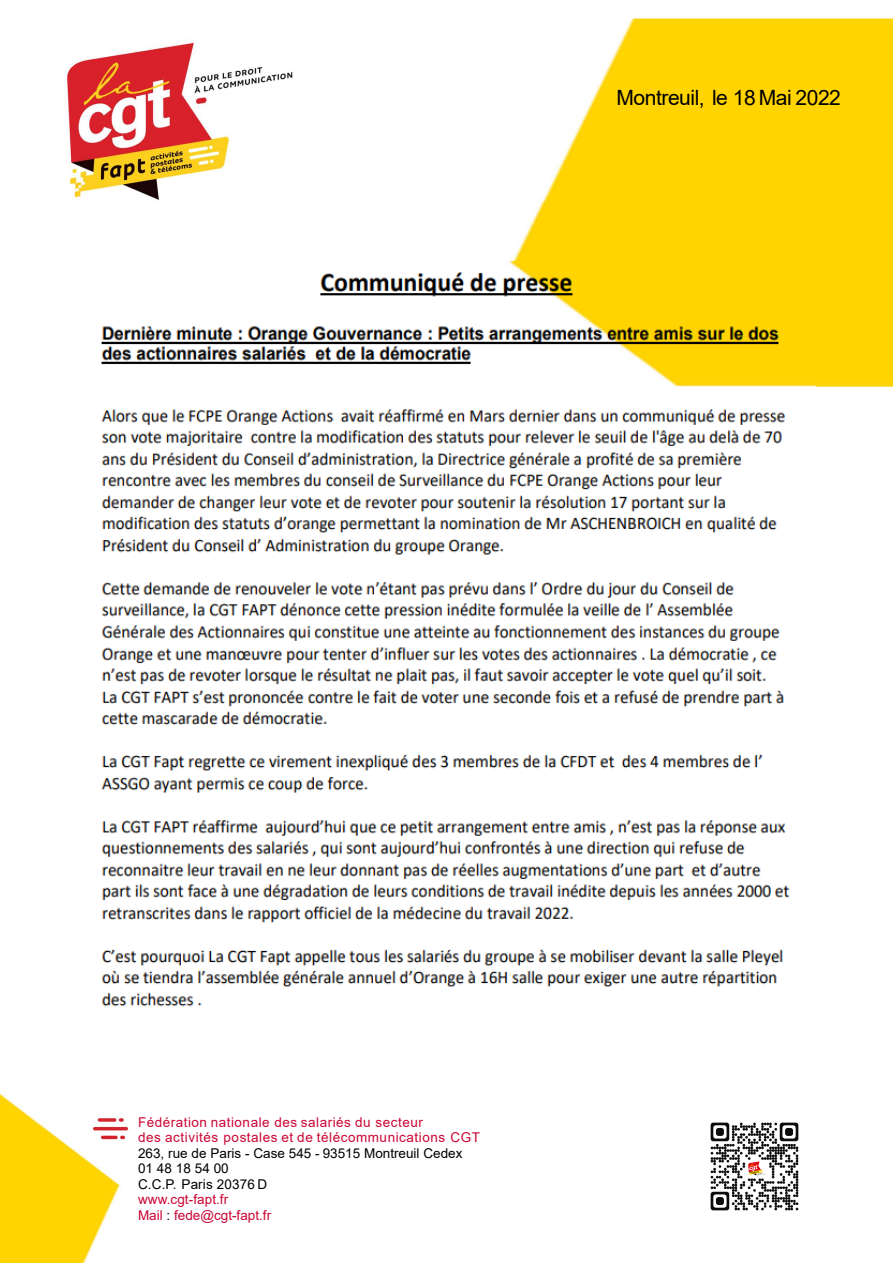
<style>
.page{position:relative;width:893px;height:1263px;background:#fff}
.page>*{position:absolute;margin:0;border:0;box-sizing:border-box;transform-origin:0 0}
.t1{font:21px "Arial";letter-spacing:-.02em;color:#000}
.t2{font:13.5px/15.6px "Arial";letter-spacing:.035em;color:#ca0533}
.t3{font:13.5px/15.5px "Arial";color:#000}
.t4{font:13.5px/15.5px "Arial";color:#ca0533}
.s1{color:#000}
</style>
<div class="page">
<img style="left:0;top:1091px;width:122px;height:172px">
<img style="left:65px;top:41px;width:228px;height:159px">
<img style="left:512px;top:19px;width:381px;height:367px">
<img style="left:85px;top:1110px;width:44px;height:43px">
<img style="left:710px;top:1122px;width:89px;height:89px">
<img style="left:101px;top:261px;width:714px;height:746px">
<h1 class="t1" style="left:616px;top:89px;width:226px">Montreuil, le 18 Mai 2022</h1>
<p class="t2" style="left:138px;top:1115px;width:344px">Fédération nationale des salariés du secteur<br>des activités postales et de télécommunications CGT</p>
<p class="t3" style="left:138px;top:1146px;width:326px">263, rue de Paris - Case 545 - 93515 Montreuil Cedex<br>01 48 18 54 00<br>C.C.P. Paris 20376 D</p>
<p class="t4" style="left:138px;top:1193px;width:135px">www.cgt-fapt.fr<br>Mail <span class="s1">:</span> fede@cgt-fapt.fr</p>
</div>
